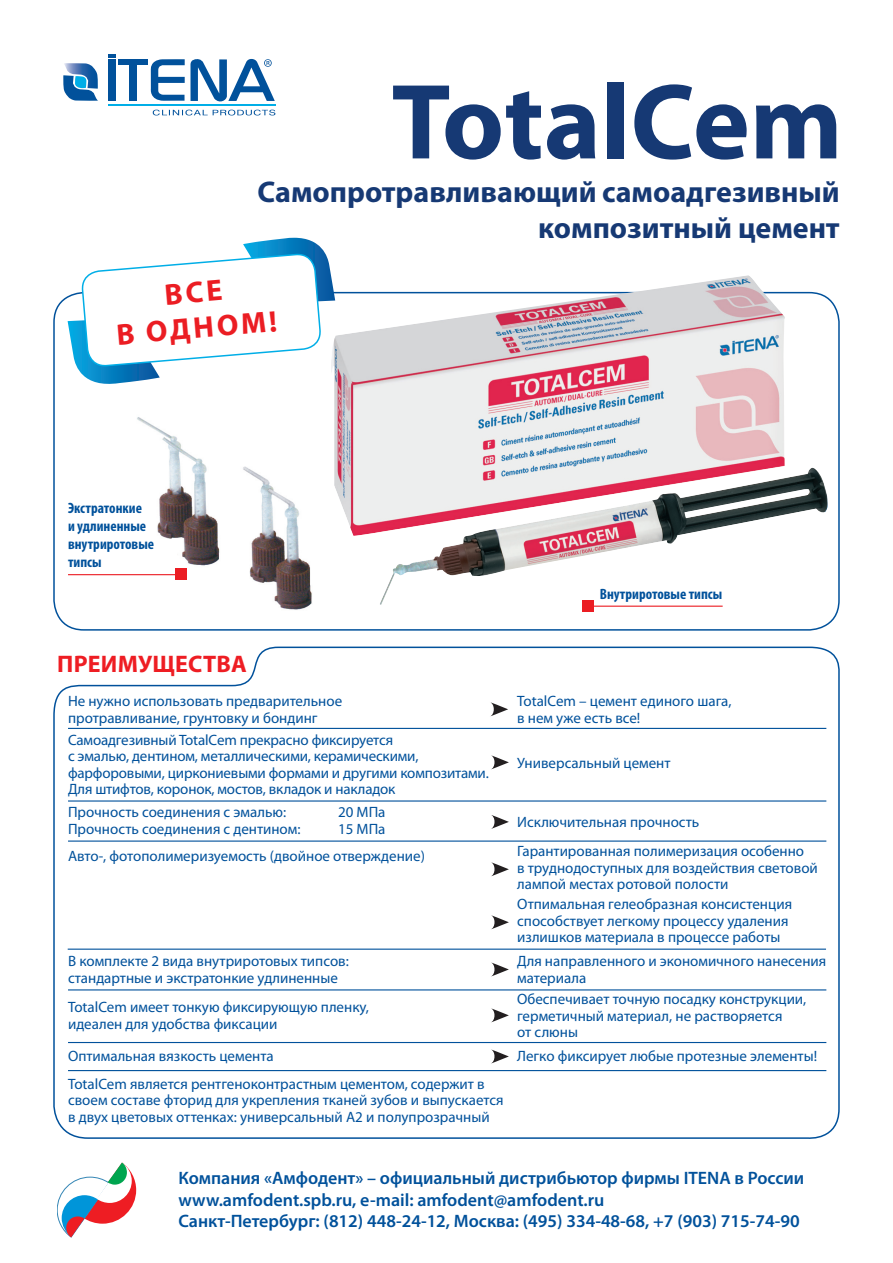
<style>
.page{position:relative;width:893px;height:1263px;background:#fff}
.page>*{position:absolute;margin:0;border:0;box-sizing:border-box;transform-origin:0 0}
.t1{font:700 108px "Myriad Pro";color:#163974}
.t2{font:700 30px "Myriad Pro";color:#163974}
.t3{font:700 30px/36px "Myriad Pro";color:#eb1d23;text-align:center}
.t4{font:700 24px "Myriad Pro";letter-spacing:.01em;color:#ee1d23}
.t5{font:600 18px "Myriad Pro";color:#01519b}
.t6{font:15px/16.5px "Myriad Pro";color:#01519b}
.t7{font:700 condensed 15px "Myriad Pro";color:#01519b}
</style>
<div class="page">
<img style="left:126px;top:417px;width:186px;height:193px">
<svg style="left:53px;top:646px;width:787px;height:493px"></svg>
<svg style="left:68px;top:238px;width:263px;height:146px"></svg>
<svg style="left:57px;top:1162px;width:79px;height:75px"></svg>
<div style="left:176px;top:569px;width:11px;height:11px;background:#eb1d23"></div>
<hr style="left:68px;top:574px;width:114px;height:1px;background:#eb1d23">
<div style="left:583px;top:600px;width:11px;height:11px;background:#eb1d23"></div>
<hr style="left:591px;top:606px;width:132px;height:1px;background:#eb1d23">
<hr style="left:68px;top:728px;width:758px;height:1px;background:#01519b">
<hr style="left:68px;top:800px;width:758px;height:1px;background:#01519b">
<svg style="left:483px;top:700px;width:25px;height:19px"></svg>
<svg style="left:483px;top:753px;width:26px;height:19px"></svg>
<hr style="left:68px;top:840px;width:758px;height:2px;background:#01519b">
<svg style="left:483px;top:813px;width:26px;height:19px"></svg>
<hr style="left:68px;top:948px;width:758px;height:2px;background:#01519b">
<hr style="left:68px;top:989px;width:758px;height:1px;background:#01519b">
<svg style="left:483px;top:860px;width:26px;height:19px"></svg>
<svg style="left:483px;top:913px;width:26px;height:19px"></svg>
<svg style="left:483px;top:960px;width:26px;height:20px"></svg>
<hr style="left:68px;top:1042px;width:758px;height:1px;background:#01519b">
<hr style="left:68px;top:1070px;width:758px;height:1px;background:#01519b">
<svg style="left:483px;top:1006px;width:26px;height:19px"></svg>
<svg style="left:483px;top:1047px;width:26px;height:20px"></svg>
<div style="left:108px;top:59px;width:8px;height:42px;background:#01519b"></div>
<svg style="left:108px;top:54px;width:8px;height:3px"></svg>
<div style="left:130px;top:60px;width:7px;height:41px;background:#01519b"></div>
<div style="left:118px;top:59px;width:30px;height:6px;background:#01519b"></div>
<svg style="left:150px;top:58px;width:125px;height:44px"></svg>
<svg style="left:63px;top:63px;width:35px;height:38px"></svg>
<hr style="left:108px;top:105px;width:168px;height:1px;background:#00aee7">
<svg style="left:153px;top:110px;width:122px;height:5px"></svg>
<img style="left:331px;top:275px;width:497px;height:330px">
<p class="t1" style="left:391px;top:52px;width:453px">TotalCem</p>
<p class="t2" style="left:258px;top:172px;width:584px">Самопротравливающий самоадгезивный</p>
<p class="t3" style="left:112px;top:280px;width:163px;rotate:-5deg">все<br>в одном!</p>
<p class="t7" style="left:68px;top:499px;width:75px">Экстратонкие</p>
<p class="t7" style="left:68px;top:517px;width:80px">и удлиненные</p>
<p class="t7" style="left:68px;top:535px;width:88px">внутриротовые</p>
<p class="t7" style="left:68px;top:553px;width:35px">типсы</p>
<p class="t2" style="left:538px;top:208px;width:303px">композитный цемент</p>
<p class="t7" style="left:600px;top:585px;width:124px">Внутриротовые типсы</p>
<p class="t4" style="left:57px;top:648px;width:191px">преимущества</p>
<p class="t6" style="left:68px;top:693px;width:276px">Не нужно использовать предварительное протравливание, грунтовку и бондинг</p>
<p class="t6" style="left:517px;top:693px;width:216px">TotalCem – цемент единого шага, в нем уже есть все!</p>
<p class="t6" style="left:68px;top:731px;width:422px">Самоадгезивный TotalCem прекрасно фиксируется<br>с эмалью, дентином, металлическими, керамическими, фарфоровыми, циркониевыми формами и другими композитами.<br>Для штифтов, коронок, мостов, вкладок и накладок</p>
<p class="t6" style="left:517px;top:755px;width:155px">Универсальный цемент</p>
<p class="t6" style="left:68px;top:804px;width:220px">Прочность соединения с эмалью:</p>
<p class="t6" style="left:338px;top:804px;width:49px">20 МПа</p>
<p class="t6" style="left:68px;top:820px;width:234px">Прочность соединения с дентином:</p>
<p class="t6" style="left:338px;top:820px;width:49px">15 MПa</p>
<p class="t6" style="left:517px;top:813px;width:184px">Исключительная прочность</p>
<p class="t6" style="left:68px;top:847px;width:358px">Авто-, фотополимеризуемость (двойное отверждение)</p>
<p class="t6" style="left:517px;top:843px;width:302px">Гарантированная полимеризация особенно<br>в труднодоступных для воздействия световой лампой местах ротовой полости</p>
<p class="t6" style="left:517px;top:895px;width:276px">Отпимальная гелеобразная консистенция способствует легкому процессу удаления излишков материала в процессе работы</p>
<p class="t6" style="left:517px;top:952px;width:311px">Для направленного и экономичного нанесения материала</p>
<p class="t6" style="left:517px;top:991px;width:291px">Обеспечивает точную посадку конструкции, герметичный материал, не растворяется<br>от слюны</p>
<p class="t6" style="left:517px;top:1047px;width:301px">Легко фиксирует любые протезные элементы!</p>
<p class="t6" style="left:68px;top:952px;width:282px">В комплекте 2 вида внутриротовых типсов:</p>
<p class="t6" style="left:68px;top:969px;width:271px">стандартные и экстратонкие удлиненные</p>
<p class="t6" style="left:68px;top:998px;width:302px">TotalCem имеет тонкую фиксирующую пленку, идеален для удобства фиксации</p>
<p class="t6" style="left:68px;top:1047px;width:207px">Оптимальная вязкость цемента</p>
<p class="t6" style="left:68px;top:1075px;width:437px">TotalCem является рентгеноконтрастным цементом, содержит в своем составе фторид для укрепления тканей зубов и выпускается в двух цветовых оттенках: универсальный А2 и полупрозрачный</p>
<p class="t5" style="left:178px;top:1166px;width:627px">Компания «Амфодент» – официальный дистрибьютор фирмы ITENA в России</p>
<p class="t5" style="left:178px;top:1188px;width:427px">www.amfodent.spb.ru, e-mail: amfodent@amfodent.ru</p>
<p class="t5" style="left:178px;top:1210px;width:623px">Санкт-Петербург: (812) 448-24-12, Москва: (495) 334-48-68, +7 (903) 715-74-90</p>
</div>
